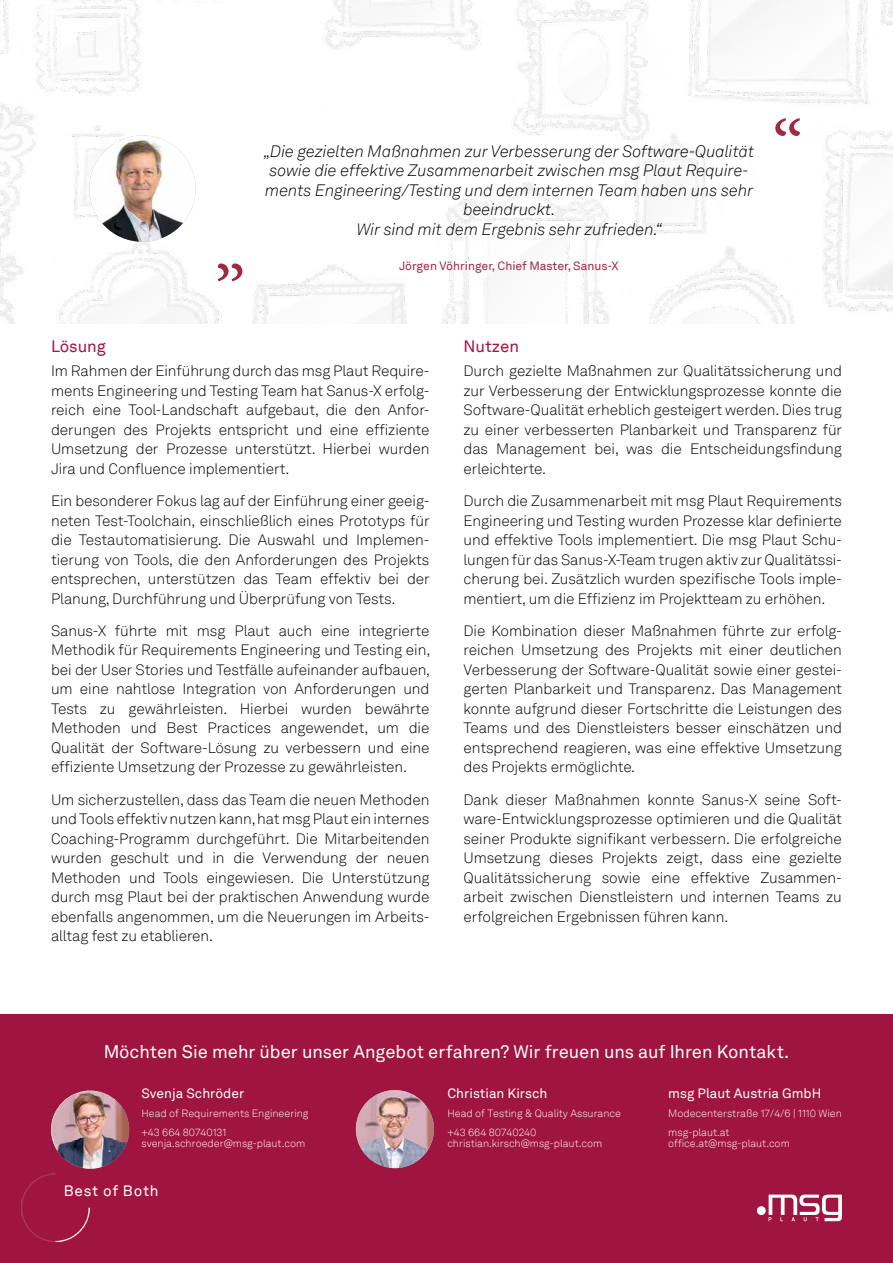
<style>
.page{position:relative;width:893px;height:1263px;background:#fff}
.page>*{position:absolute;margin:0;border:0;box-sizing:border-box;transform-origin:0 0}
.t1{font:75px "Minion Pro";color:#9f2842}
.t2{font:18px "Akkurat LL";letter-spacing:-.005em;color:#fff}
.t3{font:italic 300 16.5px/19.5px "Akkurat LLTT";letter-spacing:-.005em;color:#000;text-align:center}
.t4{font:16.5px "Akkurat LLTT";color:#a01441}
.t5{font:300 15px/19.5px "Akkurat LLTT";letter-spacing:-.005em;color:#000;text-align:justify}
.t6{font:15px "Akkurat LLTT";letter-spacing:.05em;color:#fff}
.t7{font:13.5px "Akkurat LLTT";color:#fff}
.t8{font:12px "Akkurat LLTT";color:#9f2842}
.t9{font:300 10.5px/19px "Akkurat LLTT";color:#fff}
</style>
<div class="page">
<img style="left:0;top:0;width:893px;height:323px">
<img style="left:89px;top:135px;width:107px;height:107px;border-radius:53px">
<div style="left:0;top:1014px;width:893px;height:249px;background:#a01441"></div>
<img style="left:21px;top:1174px;width:68px;height:68px">
<div style="left:757px;top:1206px;width:9px;height:9px;background:#fff;border-radius:50%"></div>
<svg style="left:769px;top:1194px;width:73px;height:27px"></svg>
<img style="left:51px;top:1090px;width:78px;height:79px;border-radius:39px">
<img style="left:356px;top:1090px;width:78px;height:78px;border-radius:39px">
<p class="t3" style="left:264px;top:141px;width:492px">„Die gezielten Maßnahmen zur Verbesserung der Software-Qualität sowie die effektive Zusammenarbeit zwischen msg Plaut Require&shy;ments Engineering/Testing und dem internen Team haben uns sehr beeindruckt.<br>Wir sind mit dem Ergebnis sehr zufrieden.“</p>
<h1 class="t1" style="left:214px;top:199px;width:34px">„</h1>
<p class="t8" style="left:399px;top:257px;width:221px">Jörgen Vöhringer, Chief Master, Sanus-X</p>
<h1 class="t1" style="left:804px;top:201px;width:34px;rotate:-180deg">„</h1>
<p class="t4" style="left:51px;top:334px;width:57px">Lösung</p>
<p class="t5" style="left:51px;top:361px;width:380px">Im Rahmen der Einführung durch das msg Plaut Require&shy;ments Engineering und Testing Team hat Sanus-X erfolg&shy;reich eine Tool-Landschaft aufgebaut, die den Anfor&shy;derungen des Projekts entspricht und eine effiziente Umsetzung der Prozesse unterstützt. Hierbei wurden Jira und Confluence implementiert.</p>
<p class="t5" style="left:51px;top:491px;width:380px">Ein besonderer Fokus lag auf der Einführung einer geeig&shy;neten Test-Toolchain, einschließlich eines Prototyps für die Testautomatisierung. Die Auswahl und Implemen&shy;tierung von Tools, die den Anforderungen des Projekts entsprechen, unterstützen das Team effektiv bei der Planung, Durchführung und Überprüfung von Tests.</p>
<p class="t5" style="left:51px;top:620px;width:381px">Sanus-X führte mit msg Plaut auch eine integrierte Methodik für Requirements Engineering und Testing ein, bei der User Stories und Testfälle aufeinander aufbauen, um eine nahtlose Integration von Anforderungen und Tests zu gewährleisten. Hierbei wurden bewährte Methoden und Best Practices angewendet, um die Qualität der Software-Lösung zu verbessern und eine effiziente Umsetzung der Prozesse zu gewährleisten.</p>
<p class="t5" style="left:51px;top:789px;width:380px">Um sicherzustellen, dass das Team die neuen Methoden und Tools effektiv nutzen kann, hat msg Plaut ein internes Coaching-Programm durchgeführt. Die Mitarbeitenden wurden geschult und in die Verwendung der neuen Methoden und Tools eingewiesen. Die Unterstützung durch msg Plaut bei der praktischen Anwendung wurde ebenfalls angenommen, um die Neuerungen im Arbeits&shy;alltag fest zu etablieren.</p>
<p class="t4" style="left:463px;top:334px;width:57px">Nutzen</p>
<p class="t5" style="left:463px;top:361px;width:380px">Durch gezielte Maßnahmen zur Qualitätssicherung und zur Verbesserung der Entwicklungsprozesse konnte die Software-Qualität erheblich gesteigert werden. Dies trug zu einer verbesserten Planbarkeit und Transparenz für das Management bei, was die Entscheidungsfindung erleichterte.</p>
<p class="t5" style="left:463px;top:491px;width:380px">Durch die Zusammenarbeit mit msg Plaut Requirements Engineering und Testing wurden Prozesse klar definierte und effektive Tools implementiert. Die msg Plaut Schu&shy;lungen für das Sanus-X-Team trugen aktiv zur Qualitätssi&shy;cherung bei. Zusätzlich wurden spezifische Tools imple&shy;mentiert, um die Effizienz im Projektteam zu erhöhen.</p>
<p class="t5" style="left:463px;top:620px;width:380px">Die Kombination dieser Maßnahmen führte zur erfolg&shy;reichen Umsetzung des Projekts mit einer deutlichen Verbesserung der Software-Qualität sowie einer gestei&shy;gerten Planbarkeit und Transparenz. Das Management konnte aufgrund dieser Fortschritte die Leistungen des Teams und des Dienstleisters besser einschätzen und entsprechend reagieren, was eine effektive Umsetzung des Projekts ermöglichte.</p>
<p class="t5" style="left:463px;top:789px;width:380px">Dank dieser Maßnahmen konnte Sanus-X seine Soft&shy;ware-Entwicklungsprozesse optimieren und die Qualität seiner Produkte signifikant verbessern. Die erfolgreiche Umsetzung dieses Projekts zeigt, dass eine gezielte Qualitätssicherung sowie eine effektive Zusammen&shy;arbeit zwischen Dienstleistern und internen Teams zu erfolgreichen Ergebnissen führen kann.</p>
<p class="t2" style="left:104px;top:1038px;width:687px">Möchten Sie mehr über unser Angebot erfahren? Wir freuen uns auf Ihren Kontakt.</p>
<p class="t7" style="left:141px;top:1083px;width:104px">Svenja Schröder</p>
<p class="t9" style="left:141px;top:1103px;width:169px">Head of Requirements Engineering +43 664 80740131</p>
<p class="t9" style="left:141px;top:1133px;width:165px">svenja.schroeder@msg-plaut.com</p>
<p class="t6" style="left:64px;top:1179px;width:96px">Best of Both</p>
<p class="t7" style="left:447px;top:1083px;width:101px">Christian Kirsch</p>
<p class="t9" style="left:447px;top:1103px;width:175px">Head of Testing &amp; Quality Assurance +43 664 80740240</p>
<p class="t9" style="left:447px;top:1133px;width:156px">christian.kirsch@msg-plaut.com</p>
<p class="t7" style="left:668px;top:1083px;width:155px">msg Plaut Austria GmbH</p>
<p class="t9" style="left:668px;top:1103px;width:175px">Modecenterstraße 17/4/6 | 1110 Wien msg-plaut.at</p>
<p class="t9" style="left:668px;top:1133px;width:123px">office.at@msg-plaut.com</p>
</div>
